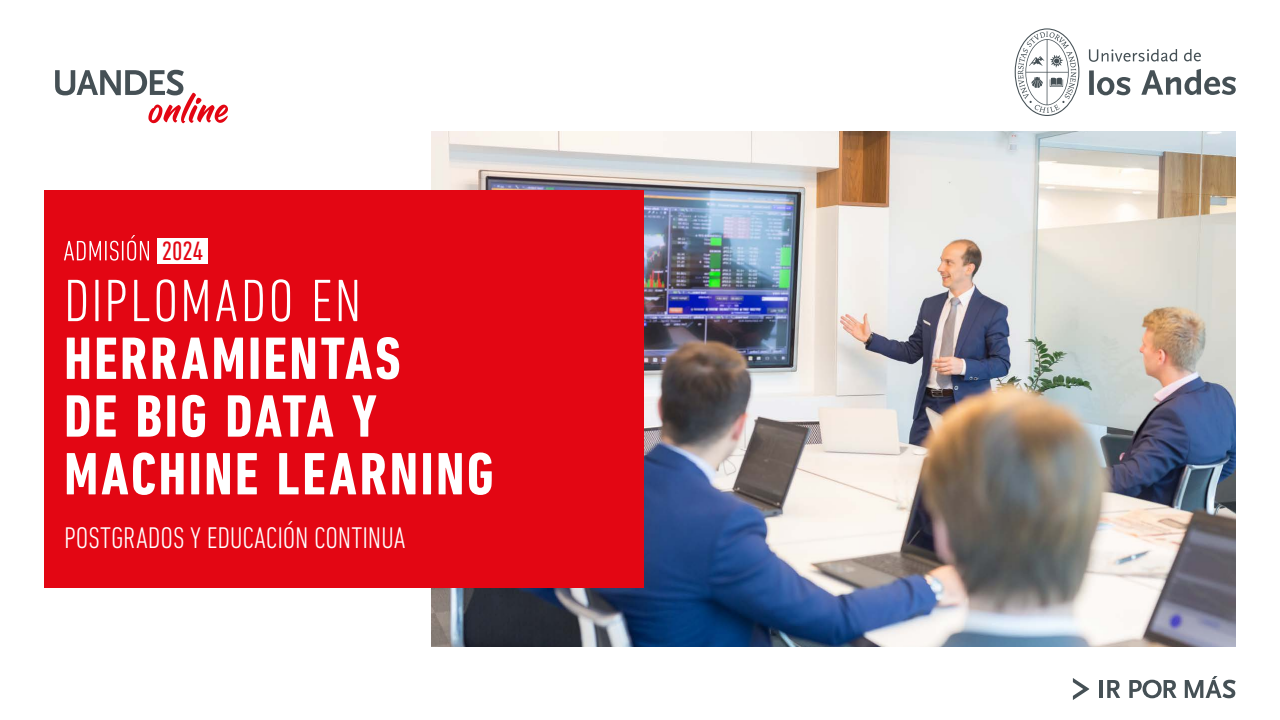
<style>
.page{position:relative;width:1280px;height:720px;background:#fff}
.page>*{position:absolute;margin:0;border:0;box-sizing:border-box;transform-origin:0 0}
.t1{font:700 condensed 60.8px/57.7px "DIN Next LT Pro";letter-spacing:.035em;color:#fff}
.t2{font:300 condensed 60.8px "DIN Next LT Pro";letter-spacing:.035em;color:#fff}
.t3{font:300 condensed 30.4px "DIN Next LT Pro";color:#fff}
.t4{font:condensed 27px "DIN Next LT Pro";color:#e30613}
</style>
<div class="page">
<img style="left:432px;top:131px;width:804px;height:515px">
<div style="left:44px;top:190px;width:600px;height:398px;background:#e30613"></div>
<svg style="left:55px;top:70px;width:173px;height:53px"></svg>
<div style="left:1089px;top:70px;width:5px;height:25px;background:#455055"></div>
<svg style="left:1097px;top:77px;width:34px;height:18px"></svg>
<svg style="left:1141px;top:69px;width:95px;height:26px"></svg>
<svg style="left:1089px;top:49px;width:88px;height:13px"></svg>
<svg style="left:1184px;top:49px;width:17px;height:12px"></svg>
<svg style="left:1015px;top:28px;width:64px;height:88px"></svg>
<svg style="left:64px;top:235px;width:85px;height:26px"></svg>
<div style="left:157px;top:238px;width:51px;height:25px;background:#fff"></div>
<hr style="left:1099px;top:680px;width:4px;height:18px;background:#455055">
<svg style="left:1107px;top:680px;width:13px;height:18px"></svg>
<svg style="left:1129px;top:680px;width:48px;height:18px"></svg>
<svg style="left:1185px;top:676px;width:51px;height:22px"></svg>
<svg style="left:1073px;top:678px;width:16px;height:22px"></svg>
<p class="t4" style="left:162px;top:235px;width:43px">2024</p>
<p class="t2" style="left:64px;top:266px;width:299px">DIPLOMADO EN</p>
<p class="t1" style="left:64px;top:330px;width:431px">HERRAMIENTAS<br>DE BIG DATA Y<br>MACHINE LEARNING</p>
<p class="t3" style="left:64px;top:521px;width:343px">POSTGRADOS Y EDUCACIÓN CONTINUA</p>
</div>
